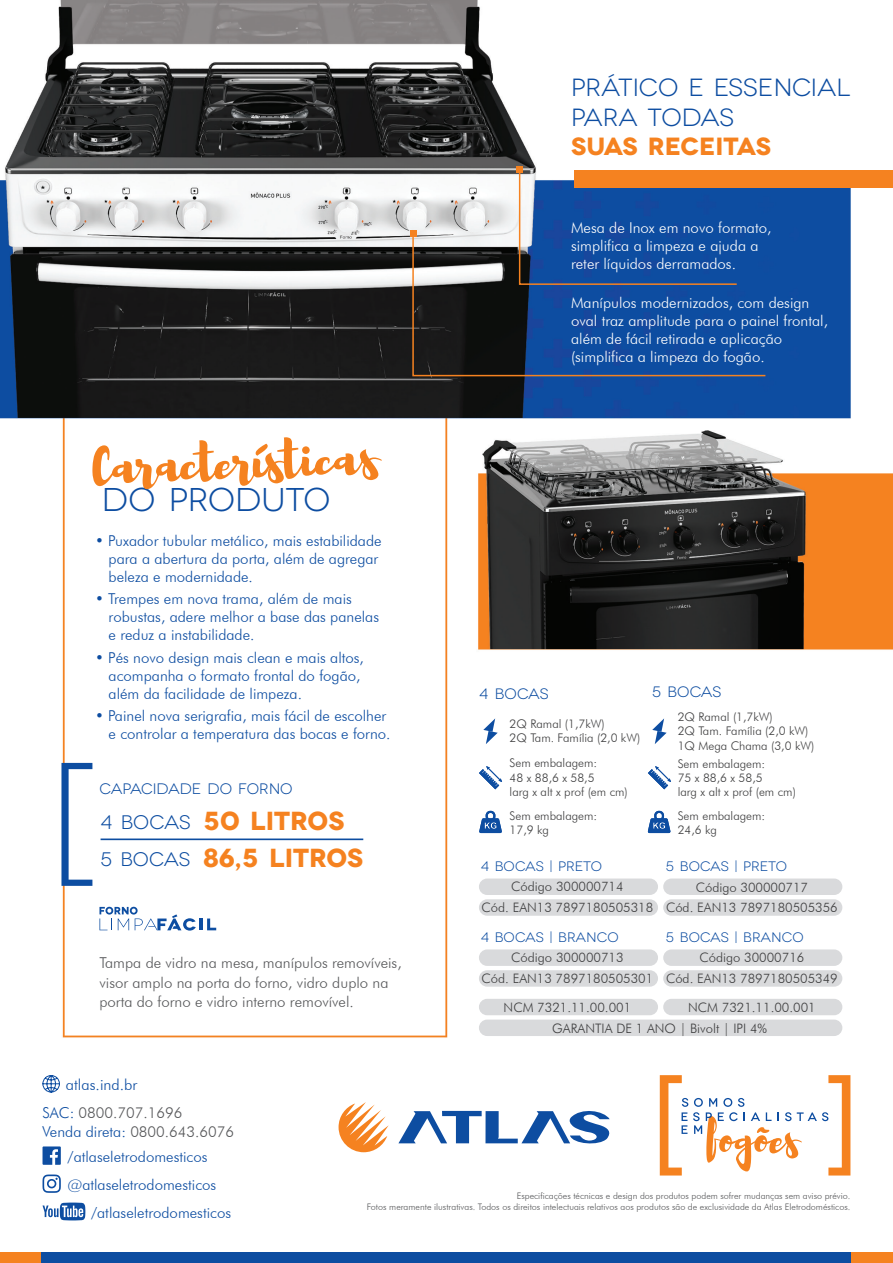
<style>
.page{position:relative;width:893px;height:1263px;background:#fff}
.page>*{position:absolute;margin:0;border:0;box-sizing:border-box;transform-origin:0 0}
.t1{font:32.85px "Novecentowide";color:#0d4da1}
.t2{font:700 26.1px "Novecentowide";color:#f58220}
.t3{font:24.9px/29.8px "Novecentowide";letter-spacing:-.005em;color:#0d4da1}
.t4{font:700 24.9px "Novecentowide";letter-spacing:-.015em;color:#f58220}
.t5{font:300 15.3px "Futura BT";color:#0d4da1}
.t6{font:15.15px "Novecentowide";letter-spacing:-.005em;color:#0d4da1}
.t7{font:300 15px/18px "Futura BT";color:#0d4da1}
.t8{font:300 15px/18px "Futura BT";color:#fff}
.t9{font:300 15px/19.5px "Futura BT";color:#57585a}
.t10{font:300 15px/18.9px "Futura BT";color:#57585a}
.t11{font:15px "Novecentowide";letter-spacing:-.005em;color:#0d4da1}
.t12{font:13.65px "Novecentowide";color:#0d4da1}
.t13{font:300 13.05px/21px "Futura BT";color:#3e3e3f;text-align:center}
.t14{font:300 12px/14.2px "Futura BT";color:#3e3e3f}
.t15{font:300 9px/10.8px "Futura BT";color:#57585a;text-align:right}
.s1{font-weight:400;font-size:19.5px;color:#0d4da1}
.s2{color:#0d4da1}
</style>
<div class="page">
<img style="left:0;top:0;width:893px;height:1038px">
<svg style="left:43px;top:1174px;width:18px;height:19px"></svg>
<svg style="left:43px;top:1146px;width:18px;height:19px"></svg>
<svg style="left:43px;top:1202px;width:42px;height:18px"></svg>
<svg style="left:42px;top:1075px;width:18px;height:18px"></svg>
<svg style="left:339px;top:1102px;width:50px;height:50px"></svg>
<svg style="left:398px;top:1110px;width:212px;height:34px"></svg>
<svg style="left:660px;top:1075px;width:190px;height:100px"></svg>
<div style="left:0;top:1252px;width:43px;height:11px;background:#f58220"></div>
<div style="left:850px;top:1252px;width:43px;height:11px;background:#f58220"></div>
<div style="left:41px;top:1252px;width:809px;height:11px;background:#0d4da1"></div>
<svg style="left:92px;top:437px;width:290px;height:52px"></svg>
<svg style="left:61px;top:763px;width:31px;height:123px"></svg>
<svg style="left:99px;top:907px;width:117px;height:23px"></svg>
<div style="left:574px;top:170px;width:319px;height:18px;background:#f58220"></div>
<svg style="left:517px;top:167px;width:221px;height:65px"></svg>
<svg style="left:412px;top:232px;width:355px;height:145px;background:#23497f"></svg>
<svg style="left:410px;top:230px;width:6px;height:6px"></svg>
<hr style="left:101px;top:838px;width:262px;height:2px;background:#0d4da1">
<div style="left:663px;top:999px;width:179px;height:16px;background:#d9dadc;border-radius:8px"></div>
<div style="left:479px;top:999px;width:179px;height:16px;background:#d9dadc;border-radius:8px"></div>
<div style="left:479px;top:1019px;width:363px;height:17px;background:#d9dadc;border-radius:8px"></div>
<svg style="left:648px;top:766px;width:23px;height:23px"></svg>
<svg style="left:648px;top:811px;width:23px;height:22px"></svg>
<svg style="left:479px;top:766px;width:23px;height:23px"></svg>
<svg style="left:479px;top:811px;width:23px;height:22px"></svg>
<svg style="left:483px;top:718px;width:15px;height:26px"></svg>
<svg style="left:652px;top:718px;width:15px;height:26px"></svg>
<div style="left:663px;top:878px;width:179px;height:17px;background:#d9dadc;border-radius:8px"></div>
<div style="left:663px;top:899px;width:179px;height:17px;background:#d9dadc;border-radius:8px"></div>
<div style="left:479px;top:878px;width:179px;height:17px;background:#d9dadc;border-radius:8px"></div>
<div style="left:479px;top:899px;width:179px;height:17px;background:#d9dadc;border-radius:8px"></div>
<div style="left:663px;top:949px;width:179px;height:17px;background:#d9dadc;border-radius:8px"></div>
<div style="left:663px;top:970px;width:179px;height:17px;background:#d9dadc;border-radius:8px"></div>
<div style="left:479px;top:949px;width:179px;height:17px;background:#d9dadc;border-radius:8px"></div>
<div style="left:479px;top:970px;width:179px;height:17px;background:#d9dadc;border-radius:8px"></div>
<h3 class="t3" style="left:571px;top:72px;width:281px">PRÁTICO E ESSENCIAL<br>PARA TODAS</h3>
<h3 class="t4" style="left:571px;top:131px;width:201px">SUAS RECEITAS</h3>
<h1 class="t1" style="left:102px;top:480px;width:230px">DO PRODUTO</h1>
<p class="t7" style="left:109px;top:532px;width:274px;text-indent:-14px">• Puxador tubular metálico, mais estabilidade para a abertura da porta, além de agregar beleza e modernidade.</p>
<p class="t7" style="left:109px;top:590px;width:272px;text-indent:-14px">• Trempes em nova trama, além de mais robustas, adere melhor a base das panelas e reduz a instabilidade.</p>
<p class="t7" style="left:109px;top:648px;width:257px;text-indent:-14px">• Pés novo design mais clean e mais altos, acompanha o formato frontal do fogão, além da facilidade de limpeza.</p>
<p class="t7" style="left:95px;top:706px;width:297px;text-align:right">• Painel nova serigrafia, mais fácil de escolher e controlar a temperatura das bocas e forno.</p>
<p class="t6" style="left:99px;top:780px;width:195px">CAPACIDADE DO FORNO</p>
<h2 class="t2" style="left:101px;top:805px;width:245px"><span class="s1">4 BOCAS</span> 50 LITROS</h2>
<h2 class="t2" style="left:101px;top:842px;width:264px"><span class="s1">5 BOCAS</span> 86,5 LITROS</h2>
<p class="t9" style="left:99px;top:953px;width:304px">Tampa de vidro na mesa, manípulos removíveis, visor amplo na porta do forno, vidro duplo na porta do forno e vidro interno removível.</p>
<p class="t5" style="left:66px;top:1075px;width:73px">atlas.ind.br</p>
<p class="t10" style="left:43px;top:1103px;width:193px"><span class="s2">SAC:</span> 0800.707.1696<br><span class="s2">Venda direta:</span> 0800.643.6076</p>
<p class="t7" style="left:68px;top:1148px;width:141px">/atlaseletrodomesticos</p>
<p class="t8" style="left:571px;top:218px;width:202px">Mesa de Inox em novo formato, simplifica a limpeza e ajuda a reter líquidos derramados.</p>
<p class="t8" style="left:571px;top:293px;width:258px">Manípulos modernizados, com design oval traz amplitude para o painel frontal, além de fácil retirada e aplicação (simplifica a limpeza do fogão.</p>
<p class="t11" style="left:479px;top:685px;width:71px">4 BOCAS</p>
<p class="t11" style="left:652px;top:683px;width:71px">5 BOCAS</p>
<p class="t14" style="left:510px;top:716px;width:132px">2Q Ramal (1,7kW)<br>2Q Tam. Família (2,0 kW)</p>
<p class="t14" style="left:510px;top:756px;width:120px">Sem embalagem:<br>48 x 88,6 x 58,5<br>larg x alt x prof (em cm)</p>
<p class="t14" style="left:510px;top:808px;width:89px">Sem embalagem:<br>17,9 kg</p>
<p class="t14" style="left:678px;top:709px;width:138px">2Q Ramal (1,7kW)<br>2Q Tam. Família (2,0 kW)<br>1Q Mega Chama (3,0 kW)</p>
<p class="t14" style="left:678px;top:756px;width:120px">Sem embalagem:<br>75 x 88,6 x 58,5<br>larg x alt x prof (em cm)</p>
<p class="t14" style="left:678px;top:808px;width:89px">Sem embalagem:<br>24,6 kg</p>
<p class="t12" style="left:481px;top:858px;width:123px">4 BOCAS | PRETO</p>
<p class="t12" style="left:666px;top:858px;width:123px">5 BOCAS | PRETO</p>
<p class="t13" style="left:481px;top:875px;width:173px;line-height:21.8px">Código 300000714<br>Cód. EAN13 7897180505318</p>
<p class="t13" style="left:666px;top:876px;width:173px">Código 300000717<br>Cód. EAN13 7897180505356</p>
<p class="t12" style="left:481px;top:929px;width:140px">4 BOCAS | BRANCO</p>
<p class="t12" style="left:666px;top:929px;width:139px">5 BOCAS | BRANCO</p>
<p class="t13" style="left:481px;top:946px;width:173px;line-height:21.8px">Código 300000713<br>Cód. EAN13 7897180505301</p>
<p class="t13" style="left:666px;top:947px;width:173px">Código 30000716<br>Cód. EAN13 7897180505349</p>
<p class="t13" style="left:504px;top:997px;width:129px">NCM 7321.11.00.001</p>
<p class="t13" style="left:552px;top:997px;width:265px;text-align:left;text-indent:136px">NCM 7321.11.00.001<br>GARANTIA DE 1 ANO | Bivolt | IPI 4%</p>
<p class="t7" style="left:67px;top:1175px;width:150px">@atlaseletrodomesticos</p>
<p class="t7" style="left:91px;top:1204px;width:141px">/atlaseletrodomesticos</p>
<p class="t15" style="left:367px;top:1190px;width:485px">Especificações técnicas e design dos produtos podem sofrer mudanças sem aviso prévio.<br>Fotos meramente ilustrativas. Todos os direitos intelectuais relativos aos produtos são de exclusividade da Atlas Eletrodomésticos.</p>
</div>
